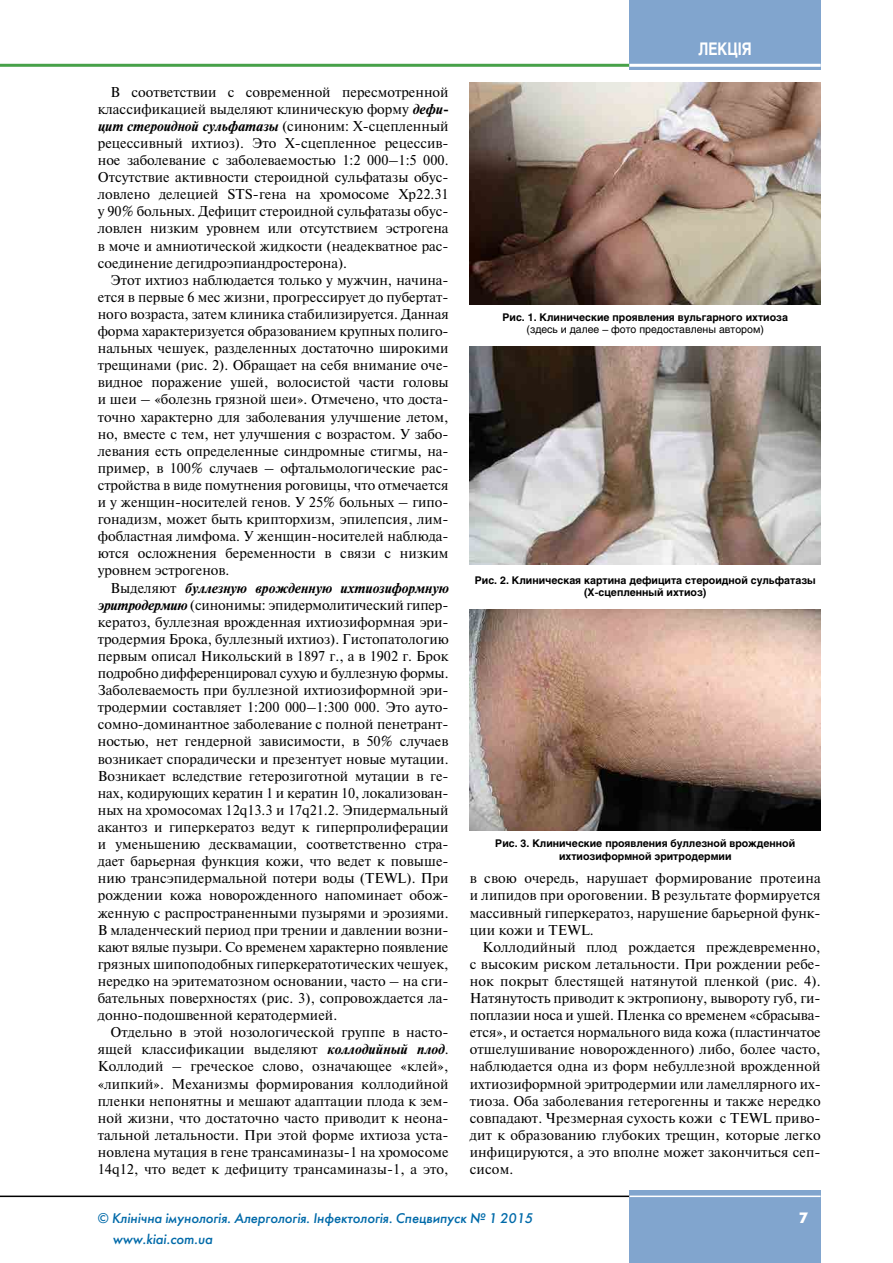
<style>
.page{position:relative;width:893px;height:1263px;background:#fff}
.page>*{position:absolute;margin:0;border:0;box-sizing:border-box;transform-origin:0 0}
.t1{font:700 17.25px "Helios";color:#fff;scale:.8 1}
.t2{font:700 15px "Futuris C";color:#fff}
.t3{font:14.25px/17.1px "Newton C";color:#000;text-align:justify}
.t4{font:italic 13.95px "Futuris C";color:#006aa9}
.t5{font:700 10.5px/12.6px "Helios";color:#000;text-align:center}
.t6{font:10.5px "Helios";color:#000}
.s1{font-weight:700;font-style:italic}
</style>
<div class="page">
<div style="left:629px;top:1191px;width:192px;height:72px;background:#81a5ce"></div>
<hr style="left:0;top:1195px;width:629px;height:2px;background:#000">
<hr style="left:629px;top:1195px;width:192px;height:2px;background:#fff">
<div style="left:629px;top:0;width:192px;height:70px;background:#81a5ce"></div>
<hr style="left:0;top:64px;width:629px;height:3px;background:#47a149">
<hr style="left:629px;top:64px;width:192px;height:3px;background:#fff">
<img style="left:470px;top:346px;width:351px;height:219px">
<img style="left:470px;top:83px;width:351px;height:221px">
<img style="left:470px;top:609px;width:351px;height:221px">
<p class="t3" style="left:98px;top:83px;width:352px;text-indent:13px">В соответствии с современной пересмотренной классификацией выделяют клиническую форму <span class="s1">дефи&shy;цит стероидной сульфатазы</span> (синоним: Х-сцепленный рецессивный ихтиоз). Это Х-сцепленное рецессив&shy;ное заболевание с заболеваемостью 1:2 000–1:5 000.<br>Отсутствие активности стероидной сульфатазы обус&shy;ловлено делецией STS-гена на хромосоме Xp22.31 у 90% больных. Дефицит стероидной сульфатазы обус&shy;ловлен низким уровнем или отсутствием эстрогена в моче и амниотической жидкости (неадекватное рас&shy;соединение дегидроэпиандростерона).</p>
<p class="t3" style="left:98px;top:271px;width:352px;text-indent:13px">Этот ихтиоз наблюдается только у мужчин, начина&shy;ется в первые 6 мес жизни, прогрессирует до пубертат&shy;ного возраста, затем клиника стабилизируется. Данная форма характеризуется образованием крупных полиго&shy;нальных чешуек, разделенных достаточно широкими трещинами (рис. 2). Обращает на себя внимание оче&shy;видное поражение ушей, волосистой части головы и шеи – «болезнь грязной шеи». Отмечено, что доста&shy;точно характерно для заболевания улучшение летом, но, вместе с тем, нет улучшения с возрастом. У забо&shy;левания есть определенные синдромные стигмы, на&shy;пример, в 100% случаев – офтальмологические рас&shy;стройства в виде помутнения роговицы, что отмечается и у женщин-носителей генов. У 25% больных – гипо&shy;гонадизм, может быть крипторхизм, эпилепсия, лим&shy;фобластная лимфома. У женщин-носителей наблюда&shy;ются осложнения беременности в связи с низким уровнем эстрогенов.</p>
<p class="t3" style="left:98px;top:579px;width:352px;text-indent:13px">Выделяют <span class="s1">буллезную врожденную ихтиозиформную эритродермию</span> (синонимы: эпидермолитический гипер&shy;кератоз, буллезная врожденная ихтиозиформная эри&shy;тродермия Брока, буллезный ихтиоз). Гистопатологию первым описал Никольский в 1897 г., а в 1902 г. Брок подробно дифференцировал сухую и буллезную формы.<br>Заболеваемость при буллезной ихтиозиформной эри&shy;тродермии составляет 1:200 000–1:300 000. Это ауто&shy;сомно-доминантное заболевание с полной пенетрант&shy;ностью, нет гендерной зависимости, в 50% случаев возникает спорадически и презентует новые мутации.<br>Возникает вследствие гетерозиготной мутации в ге&shy;нах, кодирующих кератин 1 и кератин 10, локализован&shy;ных на хромосомах 12q13.3 и 17q21.2. Эпидермальный акантоз и гиперкератоз ведут к гиперпролиферации и уменьшению десквамации, соответственно стра&shy;дает барьерная функция кожи, что ведет к повыше&shy;нию трансэпидермальной потери воды (TEWL). При рождении кожа новорожденного напоминает обож&shy;женную с распространенными пузырями и эрозиями.<br>В младенческий период при трении и давлении возни&shy;кают вялые пузыри. Со временем характерно появление грязных шипоподобных гиперкератотических чешуек, нередко на эритематозном основании, часто – на сги&shy;бательных поверхностях (рис. 3), сопровождается ла&shy;донно-подошвенной кератодермией.</p>
<p class="t3" style="left:98px;top:1024px;width:352px;text-indent:13px">Отдельно в этой нозологической группе в насто&shy;ящей классификации выделяют <span class="s1">коллодийный плод</span>.<br>Коллодий – греческое слово, означающее «клей», «липкий». Механизмы формирования коллодийной пленки непонятны и мешают адаптации плода к зем&shy;ной жизни, что достаточно часто приводит к неона&shy;тальной летальности. При этой форме ихтиоза уста&shy;новлена мутация в гене трансаминазы-1 на хромосоме 14q12, что ведет к дефициту трансаминазы-1, а это,</p>
<p class="t1" style="left:698px;top:39px;width:68px">ЛЕКЦІЯ</p>
<p class="t5" style="left:502px;top:311px;width:287px">Рис. 1. Клинические проявления вульгарного ихтиоза</p>
<p class="t6" style="left:527px;top:323px;width:239px">(здесь и далее – фото предоставлены автором)</p>
<p class="t5" style="left:475px;top:574px;width:342px">Рис. 2. Клиническая картина дефицита стероидной сульфатазы (Х-сцепленный ихтиоз)</p>
<p class="t5" style="left:495px;top:837px;width:301px">Рис. 3. Клинические проявления буллезной врожденной ихтиозиформной эритродермии</p>
<p class="t3" style="left:470px;top:870px;width:352px">в свою очередь, нарушает формирование протеина и липидов при ороговении. В результате формируется массивный гиперкератоз, нарушение барьерной функ&shy;ции кожи и TEWL.</p>
<p class="t3" style="left:470px;top:938px;width:353px;text-indent:13px">Коллодийный плод рождается преждевременно, с высоким риском летальности. При рождении ребе&shy;нок покрыт блестящей натянутой пленкой (рис. 4).<br>Натянутость приводит к эктропиону, вывороту губ, ги&shy;поплазии носа и ушей. Пленка со временем «сбрасыва&shy;ется», и остается нормального вида кожа (пластинчатое отшелушивание новорожденного) либо, более часто, наблюдается одна из форм небуллезной врожденной ихтиозиформной эритродермии или ламеллярного их&shy;тиоза. Оба заболевания гетерогенны и также нередко совпадают. Чрезмерная сухость кожи с TEWL приво&shy;дит к образованию глубоких трещин, которые легко инфицируются, а это вполне может закончиться сеп&shy;сисом.</p>
<p class="t4" style="left:98px;top:1209px;width:437px">© Клінічна імунологія. Алергологія. Інфектологія. Спецвипуск № 1 2015</p>
<p class="t2" style="left:799px;top:1209px;width:10px">7</p>
<p class="t4" style="left:113px;top:1231px;width:102px">www.kiai.com.ua</p>
</div>
